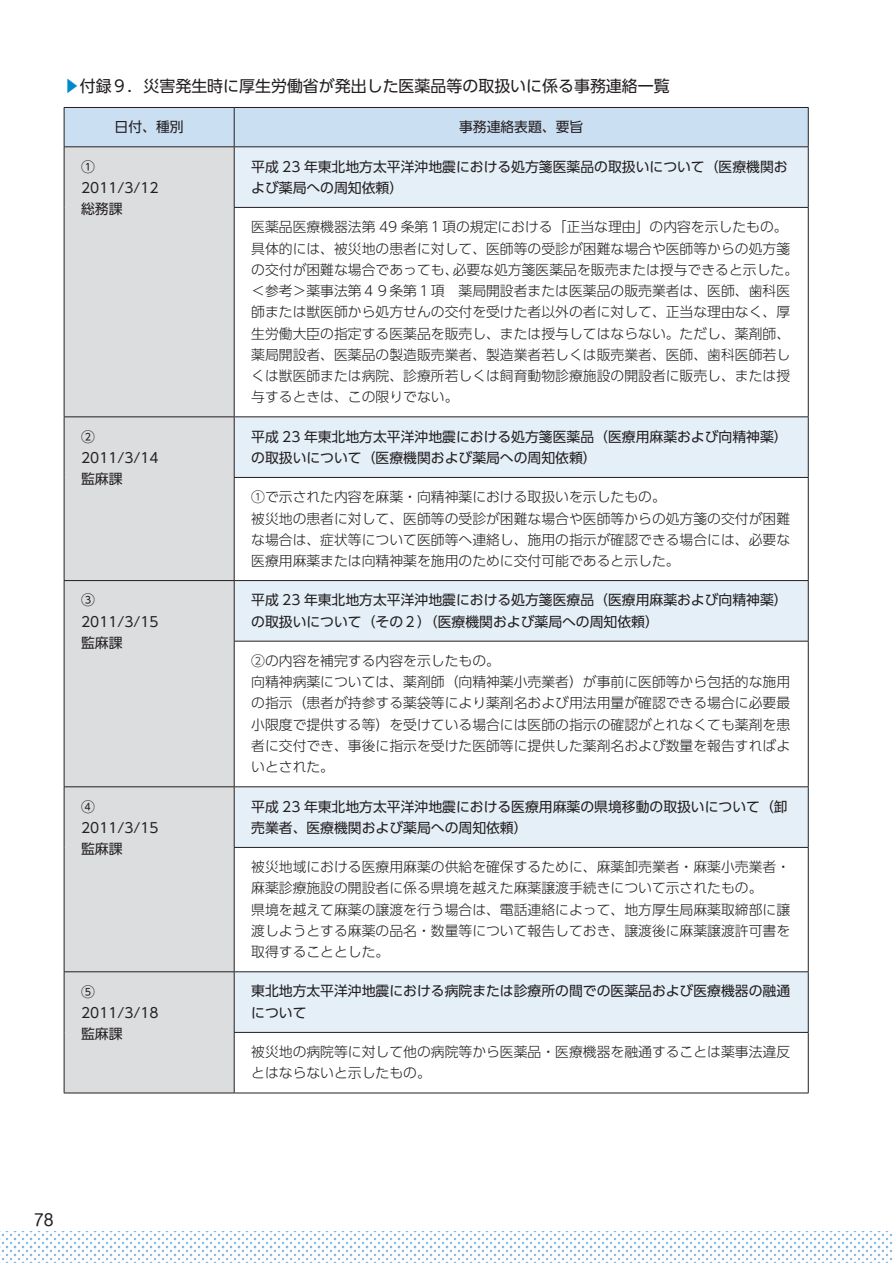
<style>
.page{position:relative;width:893px;height:1263px;background:#fff}
.page>*{position:absolute;margin:0;border:0;box-sizing:border-box;transform-origin:0 0}
.t1{font:15.9px "UD Shin Go Pr 6 N";color:#231f20}
.t2{font:15.9px "Shin M Go Pro";color:#231f20}
.t3{font:300 13.8px/21.3px "UD Shin Go Pr 6 N";color:#231f20}
.t4{font:13.8px/21.3px "UD Shin Go Pr 6 N";color:#231f20}
.s1{color:#0089ce}
</style>
<div class="page">
<svg style="left:0;top:1231px;width:893px;height:32px"></svg>
<div style="left:65px;top:108px;width:743px;height:38px;background:#cbdff2"></div>
<div style="left:65px;top:147px;width:169px;height:946px;background:#dcdddf"></div>
<svg style="left:235px;top:147px;width:573px;height:885px"></svg>
<hr style="left:64px;top:107px;width:170px;height:1px;background:#231f20">
<hr style="left:64px;top:108px;width:1px;height:38px;background:#231f20">
<hr style="left:234px;top:107px;width:575px;height:1px;background:#231f20">
<hr style="left:234px;top:108px;width:1px;height:38px;background:#231f20">
<hr style="left:808px;top:108px;width:1px;height:38px;background:#231f20">
<hr style="left:64px;top:146px;width:170px;height:1px;background:#231f20">
<hr style="left:64px;top:147px;width:1px;height:60px;background:#231f20">
<hr style="left:234px;top:146px;width:575px;height:1px;background:#231f20">
<hr style="left:234px;top:147px;width:1px;height:60px;background:#231f20">
<hr style="left:808px;top:147px;width:1px;height:60px;background:#231f20">
<hr style="left:64px;top:207px;width:1px;height:209px;background:#231f20">
<hr style="left:234px;top:207px;width:575px;height:1px;background:#231f20">
<hr style="left:234px;top:208px;width:1px;height:208px;background:#231f20">
<hr style="left:808px;top:208px;width:1px;height:208px;background:#231f20">
<hr style="left:64px;top:416px;width:170px;height:1px;background:#231f20">
<hr style="left:64px;top:417px;width:1px;height:60px;background:#231f20">
<hr style="left:234px;top:416px;width:575px;height:1px;background:#231f20">
<hr style="left:234px;top:417px;width:1px;height:60px;background:#231f20">
<hr style="left:808px;top:417px;width:1px;height:60px;background:#231f20">
<hr style="left:64px;top:477px;width:1px;height:103px;background:#231f20">
<hr style="left:234px;top:477px;width:575px;height:1px;background:#231f20">
<hr style="left:234px;top:478px;width:1px;height:102px;background:#231f20">
<hr style="left:808px;top:478px;width:1px;height:102px;background:#231f20">
<hr style="left:64px;top:580px;width:170px;height:1px;background:#231f20">
<hr style="left:64px;top:581px;width:1px;height:60px;background:#231f20">
<hr style="left:234px;top:580px;width:575px;height:1px;background:#231f20">
<hr style="left:234px;top:581px;width:1px;height:60px;background:#231f20">
<hr style="left:808px;top:581px;width:1px;height:60px;background:#231f20">
<hr style="left:64px;top:641px;width:1px;height:145px;background:#231f20">
<hr style="left:234px;top:641px;width:575px;height:1px;background:#231f20">
<hr style="left:234px;top:641px;width:1px;height:145px;background:#231f20">
<hr style="left:808px;top:641px;width:1px;height:145px;background:#231f20">
<hr style="left:64px;top:786px;width:170px;height:1px;background:#231f20">
<hr style="left:64px;top:787px;width:1px;height:60px;background:#231f20">
<hr style="left:234px;top:786px;width:575px;height:1px;background:#231f20">
<hr style="left:234px;top:787px;width:1px;height:60px;background:#231f20">
<hr style="left:808px;top:787px;width:1px;height:60px;background:#231f20">
<hr style="left:64px;top:847px;width:1px;height:124px;background:#231f20">
<hr style="left:234px;top:847px;width:575px;height:1px;background:#231f20">
<hr style="left:234px;top:848px;width:1px;height:123px;background:#231f20">
<hr style="left:808px;top:848px;width:1px;height:123px;background:#231f20">
<hr style="left:64px;top:971px;width:170px;height:1px;background:#231f20">
<hr style="left:64px;top:972px;width:1px;height:60px;background:#231f20">
<hr style="left:234px;top:971px;width:575px;height:1px;background:#231f20">
<hr style="left:234px;top:972px;width:1px;height:60px;background:#231f20">
<hr style="left:808px;top:972px;width:1px;height:60px;background:#231f20">
<hr style="left:64px;top:1032px;width:1px;height:61px;background:#231f20">
<hr style="left:234px;top:1032px;width:575px;height:1px;background:#231f20">
<hr style="left:234px;top:1033px;width:1px;height:60px;background:#231f20">
<hr style="left:808px;top:1033px;width:1px;height:60px;background:#231f20">
<hr style="left:64px;top:1093px;width:170px;height:1px;background:#231f20">
<hr style="left:234px;top:1093px;width:575px;height:1px;background:#231f20">
<p class="t1" style="left:64px;top:74px;width:607px"><span class="s1">▶</span>付録９．災害発生時に厚生労働省が発出した医薬品等の取扱いに係る事務連絡一覧</p>
<p class="t4" style="left:115px;top:116px;width:71px">日付、種別</p>
<p class="t4" style="left:459px;top:116px;width:126px">事務連絡表題、要旨</p>
<p class="t4" style="left:81px;top:155px;width:79px">①<br>2011/3/12総務課</p>
<p class="t4" style="left:251px;top:155px;width:538px">平成 23 年東北地方太平洋沖地震における処方箋医薬品の取扱いについて（医療機関および薬局への周知依頼）</p>
<p class="t3" style="left:251px;top:216px;width:548px">医薬品医療機器法第 49 条第１項の規定における「正当な理由」の内容を示したもの。具体的には、被災地の患者に対して、医師等の受診が困難な場合や医師等からの処方箋の交付が困難な場合であっても、必要な処方箋医薬品を販売または授与できると示した。＜参考＞薬事法第４９条第１項　薬局開設者または医薬品の販売業者は、医師、歯科医師または獣医師から処方せんの交付を受けた者以外の者に対して、正当な理由なく、厚生労働大臣の指定する医薬品を販売し、または授与してはならない。ただし、薬剤師、薬局開設者、医薬品の製造販売業者、製造業者若しくは販売業者、医師、歯科医師若しくは獣医師または病院、診療所若しくは飼育動物診療施設の開設者に販売し、または授与するときは、この限りでない。</p>
<p class="t4" style="left:81px;top:425px;width:79px">②<br>2011/3/14監麻課</p>
<p class="t4" style="left:251px;top:425px;width:538px">平成 23 年東北地方太平洋沖地震における処方箋医薬品（医療用麻薬および向精神薬）の取扱いについて（医療機関および薬局への周知依頼）</p>
<p class="t3" style="left:251px;top:486px;width:540px">①で示された内容を麻薬・向精神薬における取扱いを示したもの。<br>被災地の患者に対して、医師等の受診が困難な場合や医師等からの処方箋の交付が困難な場合は、症状等について医師等へ連絡し、施用の指示が確認できる場合には、必要な医療用麻薬または向精神薬を施用のために交付可能であると示した。</p>
<p class="t4" style="left:81px;top:589px;width:79px">③<br>2011/3/15監麻課</p>
<p class="t4" style="left:251px;top:589px;width:538px">平成 23 年東北地方太平洋沖地震における処方箋医療品（医療用麻薬および向精神薬）の取扱いについて（その２）（医療機関および薬局への周知依頼）</p>
<p class="t3" style="left:251px;top:649px;width:540px">②の内容を補完する内容を示したもの。<br>向精神病薬については、薬剤師（向精神薬小売業者）が事前に医師等から包括的な施用の指示（患者が持参する薬袋等により薬剤名および用法用量が確認できる場合に必要最小限度で提供する等）を受けている場合には医師の指示の確認がとれなくても薬剤を患者に交付でき、事後に指示を受けた医師等に提供した薬剤名および数量を報告すればよいとされた。</p>
<p class="t4" style="left:81px;top:795px;width:79px">④<br>2011/3/15監麻課</p>
<p class="t4" style="left:251px;top:795px;width:538px">平成 23 年東北地方太平洋沖地震における医療用麻薬の県境移動の取扱いについて（卸売業者、医療機関および薬局への周知依頼）</p>
<p class="t3" style="left:251px;top:856px;width:540px">被災地域における医療用麻薬の供給を確保するために、麻薬卸売業者・麻薬小売業者・麻薬診療施設の開設者に係る県境を越えた麻薬譲渡手続きについて示されたもの。<br>県境を越えて麻薬の譲渡を行う場合は、電話連絡によって、地方厚生局麻薬取締部に譲渡しようとする麻薬の品名・数量等について報告しておき、譲渡後に麻薬譲渡許可書を取得することとした。</p>
<p class="t4" style="left:81px;top:980px;width:79px">⑤<br>2011/3/18監麻課</p>
<p class="t4" style="left:251px;top:980px;width:540px">東北地方太平洋沖地震における病院または診療所の間での医薬品および医療機器の融通について</p>
<p class="t3" style="left:251px;top:1041px;width:540px">被災地の病院等に対して他の病院等から医薬品・医療機器を融通することは薬事法違反とはならないと示したもの。</p>
<p class="t2" style="left:34px;top:1207px;width:21px">78</p>
</div>
